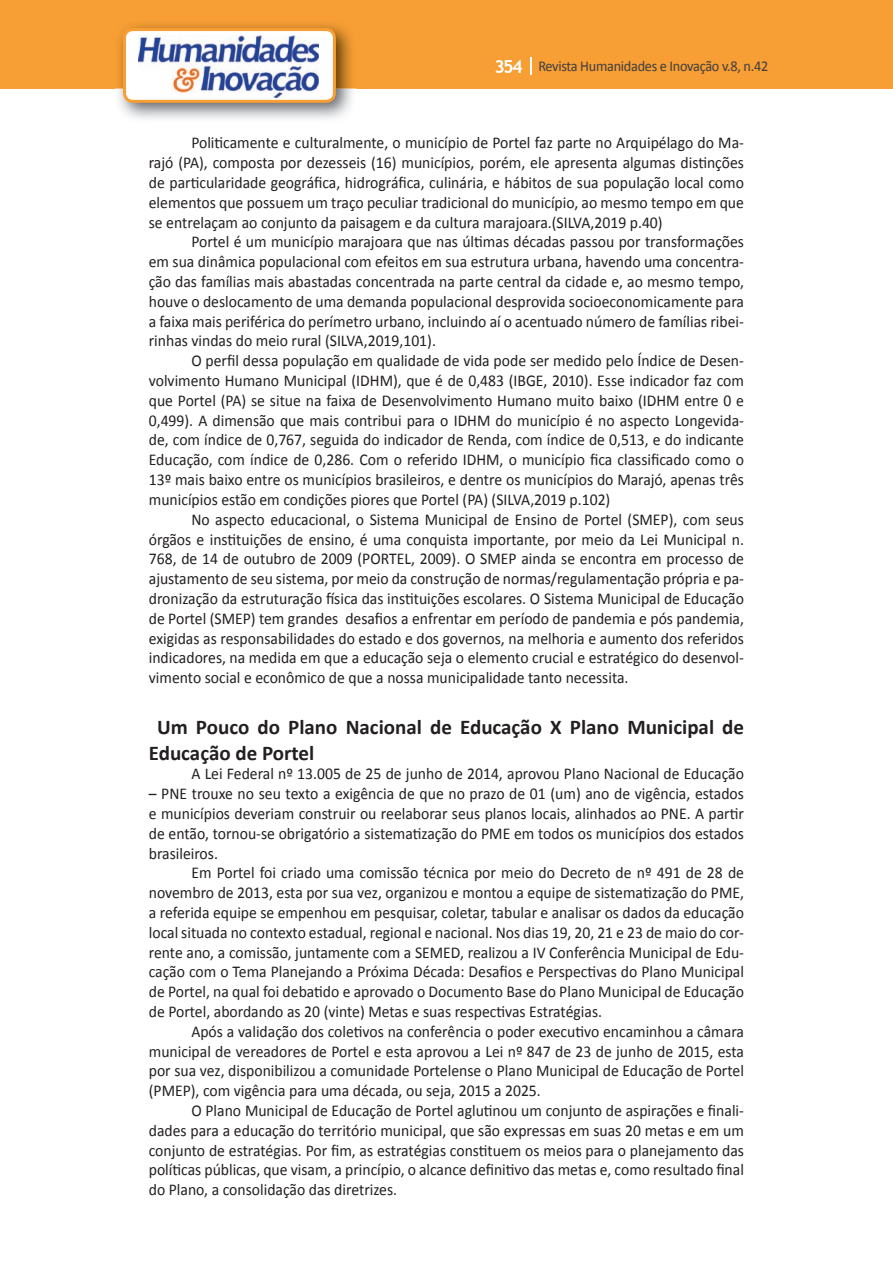
<style>
.page{position:relative;width:893px;height:1263px;background:#fff}
.page>*{position:absolute;margin:0;border:0;box-sizing:border-box;transform-origin:0 0}
.t1{font:700 21px/25.2px "Calibri";color:#231f20}
.t2{font:16.5px/19.8px "Calibri";color:#231f20;text-align:justify;scale:.95 1}
.t3{font:15px "Calibri";letter-spacing:-.02em;color:#3e3e3f;scale:.95 1}
.s1{font-family:"Trebuchet MS";font-weight:700;font-size:18px;color:#fff}
</style>
<div class="page">
<div style="left:0;top:0;width:893px;height:88px;background:#f79e34"></div>
<svg style="left:530px;top:57px;width:2px;height:18px"></svg>
<img style="left:115px;top:24px;width:241px;height:95px">
<svg style="left:123px;top:28px;width:213px;height:75px"></svg>
<p class="t3" style="left:495px;top:57px;width:290px"><span class="s1">354</span> Revista Humanidades e Inovação v.8, n.42</p>
<p class="t2" style="left:149px;top:133px;width:628px;text-indent:43px">Politicamente e culturalmente, o município de Portel faz parte no Arquipélago do Ma&shy;rajó (PA), composta por dezesseis (16) municípios, porém, ele apresenta algumas distinções de particularidade geográfica, hidrográfica, culinária, e hábitos de sua população local como elementos que possuem um traço peculiar tradicional do município, ao mesmo tempo em que se entrelaçam ao conjunto da paisagem e da cultura marajoara.(SILVA,2019 p.40)</p>
<p class="t2" style="left:149px;top:232px;width:628px;text-indent:43px">Portel é um município marajoara que nas últimas décadas passou por transformações em sua dinâmica populacional com efeitos em sua estrutura urbana, havendo uma concentra&shy;ção das famílias mais abastadas concentrada na parte central da cidade e, ao mesmo tempo, houve o deslocamento de uma demanda populacional desprovida socioeconomicamente para a faixa mais periférica do perímetro urbano, incluindo aí o acentuado número de famílias ribei&shy;rinhas vindas do meio rural (SILVA,2019,101).</p>
<p class="t2" style="left:149px;top:351px;width:628px;text-indent:43px">O perfil dessa população em qualidade de vida pode ser medido pelo Índice de Desen&shy;volvimento Humano Municipal (IDHM), que é de 0,483 (IBGE, 2010). Esse indicador faz com que Portel (PA) se situe na faixa de Desenvolvimento Humano muito baixo (IDHM entre 0 e 0,499). A dimensão que mais contribui para o IDHM do município é no aspecto Longevida&shy;de, com índice de 0,767, seguida do indicador de Renda, com índice de 0,513, e do indicante Educação, com índice de 0,286. Com o referido IDHM, o município fica classificado como o 13º mais baixo entre os municípios brasileiros, e dentre os municípios do Marajó, apenas três municípios estão em condições piores que Portel (PA) (SILVA,2019 p.102)</p>
<p class="t2" style="left:149px;top:509px;width:628px;text-indent:43px">No aspecto educacional, o Sistema Municipal de Ensino de Portel (SMEP), com seus órgãos e instituições de ensino, é uma conquista importante, por meio da Lei Municipal n.<br>768, de 14 de outubro de 2009 (PORTEL, 2009). O SMEP ainda se encontra em processo de ajustamento de seu sistema, por meio da construção de normas/regulamentação própria e pa&shy;dronização da estruturação física das instituições escolares. O Sistema Municipal de Educação de Portel (SMEP) tem grandes desafios a enfrentar em período de pandemia e pós pandemia, exigidas as responsabilidades do estado e dos governos, na melhoria e aumento dos referidos indicadores, na medida em que a educação seja o elemento crucial e estratégico do desenvol&shy;vimento social e econômico de que a nossa municipalidade tanto necessita.</p>
<p class="t1" style="left:149px;top:715px;width:597px;text-indent:8px">Um Pouco do Plano Nacional de Educação X Plano Municipal de<br>Educação de Portel</p>
<p class="t2" style="left:191px;top:764px;width:583px">A Lei Federal nº 13.005 de 25 de junho de 2014, aprovou Plano Nacional de Educação</p>
<p class="t2" style="left:149px;top:784px;width:628px">– PNE trouxe no seu texto a exigência de que no prazo de 01 (um) ano de vigência, estados e municípios deveriam construir ou reelaborar seus planos locais, alinhados ao PNE. A partir de então, tornou-se obrigatório a sistematização do PME em todos os municípios dos estados brasileiros.</p>
<p class="t2" style="left:149px;top:863px;width:628px;text-indent:43px">Em Portel foi criado uma comissão técnica por meio do Decreto de nº 491 de 28 de novembro de 2013, esta por sua vez, organizou e montou a equipe de sistematização do PME, a referida equipe se empenhou em pesquisar, coletar, tabular e analisar os dados da educação local situada no contexto estadual, regional e nacional. Nos dias 19, 20, 21 e 23 de maio do cor&shy;rente ano, a comissão, juntamente com a SEMED, realizou a IV Conferência Municipal de Edu&shy;cação com o Tema Planejando a Próxima Década: Desafios e Perspectivas do Plano Municipal de Portel, na qual foi debatido e aprovado o Documento Base do Plano Municipal de Educação de Portel, abordando as 20 (vinte) Metas e suas respectivas Estratégias.</p>
<p class="t2" style="left:149px;top:1021px;width:628px;text-indent:43px">Após a validação dos coletivos na conferência o poder executivo encaminhou a câmara municipal de vereadores de Portel e esta aprovou a Lei nº 847 de 23 de junho de 2015, esta por sua vez, disponibilizou a comunidade Portelense o Plano Municipal de Educação de Portel (PMEP), com vigência para uma década, ou seja, 2015 a 2025.</p>
<p class="t2" style="left:149px;top:1101px;width:628px;text-indent:43px">O Plano Municipal de Educação de Portel aglutinou um conjunto de aspirações e finali&shy;dades para a educação do território municipal, que são expressas em suas 20 metas e em um conjunto de estratégias. Por fim, as estratégias constituem os meios para o planejamento das políticas públicas, que visam, a princípio, o alcance definitivo das metas e, como resultado final do Plano, a consolidação das diretrizes.</p>
</div>
